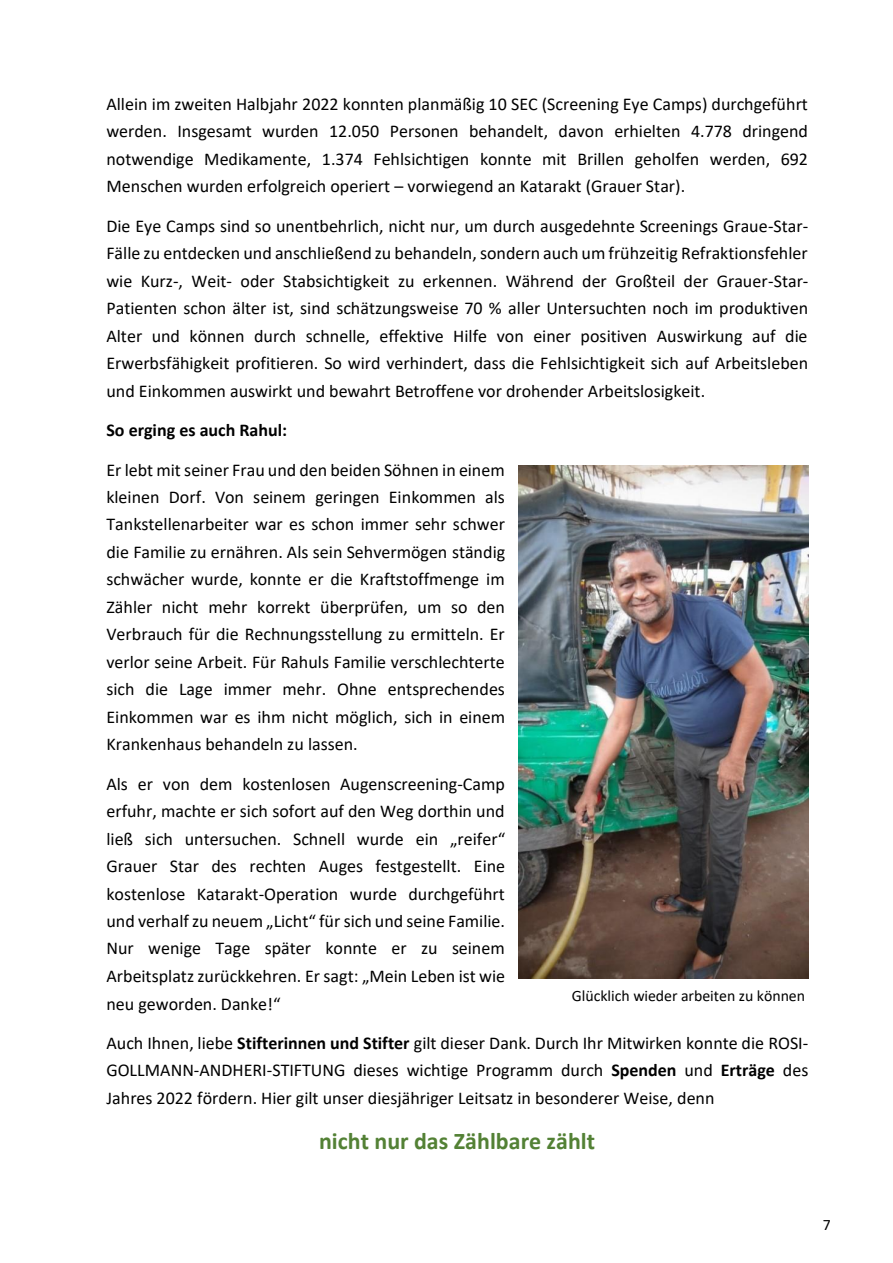
<style>
.page{position:relative;width:893px;height:1263px;background:#fff}
.page>*{position:absolute;margin:0;border:0;box-sizing:border-box;transform-origin:0 0}
.t1{font:700 24px "Calibri";color:#538135}
.t2{font:18px/27.5px "Calibri";color:#000;text-align:justify}
.t3{font:700 18px "Calibri";color:#000}
.t4{font:15.9px "Calibri";color:#000}
.s1{font-weight:700}
</style>
<div class="page">
<img style="left:518px;top:465px;width:290px;height:513px">
<p class="t2" style="left:106px;top:90px;width:703px">Allein im zweiten Halbjahr 2022 konnten planmäßig 10 SEC (Screening Eye Camps) durchgeführt werden. Insgesamt wurden 12.050 Personen behandelt, davon erhielten 4.778 dringend notwendige Medikamente, 1.374 Fehlsichtigen konnte mit Brillen geholfen werden, 692<br>Menschen wurden erfolgreich operiert – vorwiegend an Katarakt (Grauer Star).</p>
<p class="t2" style="left:106px;top:212px;width:704px">Die Eye Camps sind so unentbehrlich, nicht nur, um durch ausgedehnte Screenings Graue-Star-Fälle zu entdecken und anschließend zu behandeln, sondern auch um frühzeitig Refraktionsfehler wie Kurz-, Weit- oder Stabsichtigkeit zu erkennen. Während der Großteil der Grauer-Star-Patienten schon älter ist, sind schätzungsweise 70 % aller Untersuchten noch im produktiven Alter und können durch schnelle, effektive Hilfe von einer positiven Auswirkung auf die Erwerbsfähigkeit profitieren. So wird verhindert, dass die Fehlsichtigkeit sich auf Arbeitsleben und Einkommen auswirkt und bewahrt Betroffene vor drohender Arbeitslosigkeit.</p>
<p class="t3" style="left:106px;top:417px;width:182px">So erging es auch Rahul:</p>
<p class="t2" style="left:106px;top:455px;width:400px">Er lebt mit seiner Frau und den beiden Söhnen in einem kleinen Dorf. Von seinem geringen Einkommen als Tankstellenarbeiter war es schon immer sehr schwer die Familie zu ernähren. Als sein Sehvermögen ständig schwächer wurde, konnte er die Kraftstoffmenge im Zähler nicht mehr korrekt überprüfen, um so den Verbrauch für die Rechnungsstellung zu ermitteln. Er verlor seine Arbeit. Für Rahuls Familie verschlechterte sich die Lage immer mehr. Ohne entsprechendes Einkommen war es ihm nicht möglich, sich in einem Krankenhaus behandeln zu lassen.</p>
<p class="t2" style="left:106px;top:769px;width:400px">Als er von dem kostenlosen Augenscreening-Camp erfuhr, machte er sich sofort auf den Weg dorthin und ließ sich untersuchen. Schnell wurde ein „reifer“ Grauer Star des rechten Auges festgestellt. Eine kostenlose Katarakt-Operation wurde durchgeführt und verhalf zu neuem „Licht“ für sich und seine Familie.<br>Nur wenige Tage später konnte er zu seinem Arbeitsplatz zurückkehren. Er sagt: „Mein Leben ist wie neu geworden. Danke!“</p>
<p class="t2" style="left:106px;top:1029px;width:703px">Auch Ihnen, liebe <span class="s1">Stifterinnen und Stifter</span> gilt dieser Dank. Durch Ihr Mitwirken konnte die ROSI-GOLLMANN-ANDHERI-STIFTUNG dieses wichtige Programm durch <span class="s1">Spenden</span> und <span class="s1">Erträge</span> des Jahres 2022 fördern. Hier gilt unser diesjähriger Leitsatz in besonderer Weise, denn</p>
<h1 class="t1" style="left:319px;top:1124px;width:277px">nicht nur das Zählbare zählt</h1>
<p class="t4" style="left:572px;top:985px;width:235px">Glücklich wieder arbeiten zu können</p>
<p class="t4" style="left:823px;top:1214px;width:10px">7</p>
</div>
